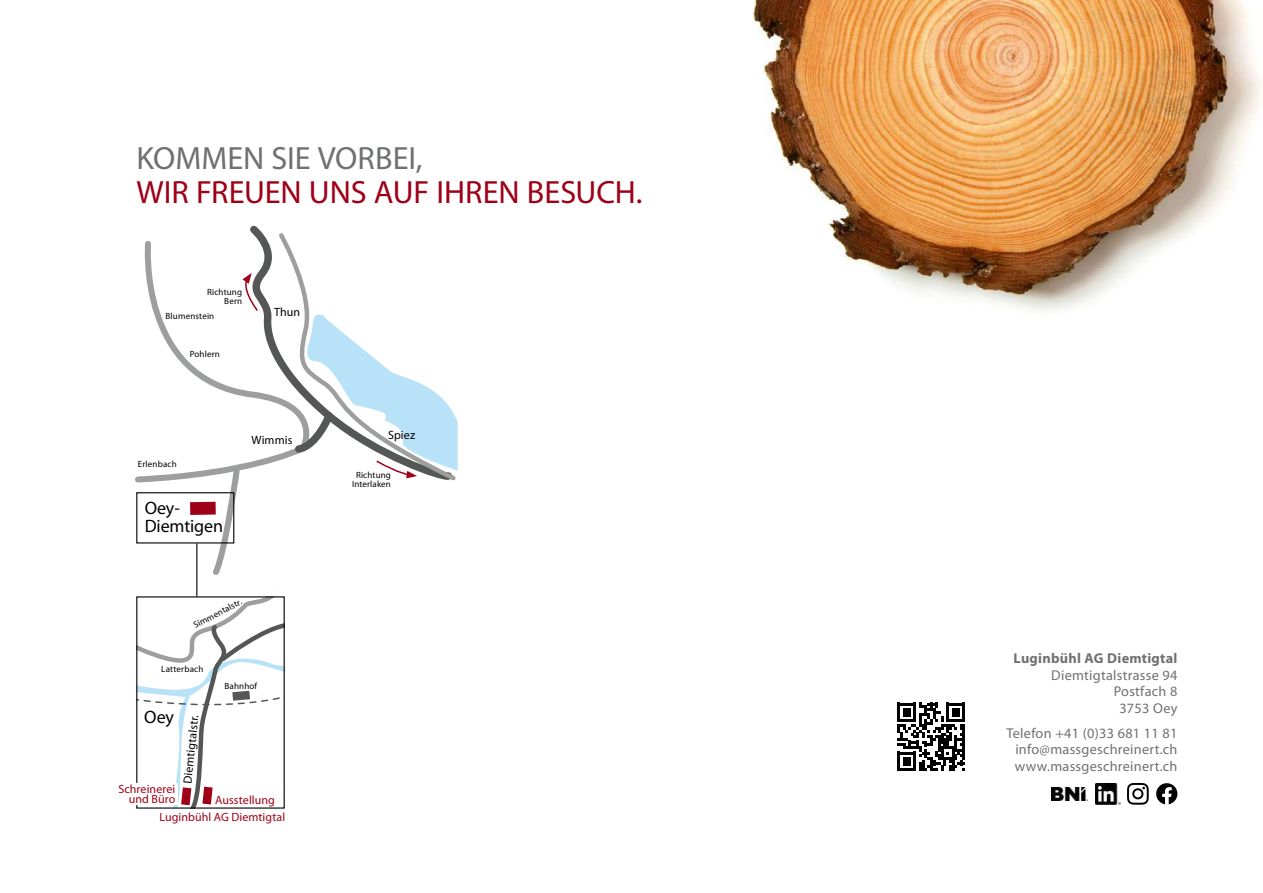
<style>
.page{position:relative;width:1263px;height:893px;background:#fff}
.page>*{position:absolute;margin:0;border:0;box-sizing:border-box;transform-origin:0 0}
.t1{font:32.25px "Myriad Pro";color:#9e0117}
.t2{font:32.25px "Myriad Pro";color:#6f7070}
.t3{font:18px/18px "Myriad Pro";letter-spacing:-.005em;color:#000}
.t4{font:14.25px/16.5px "Myriad Pro";letter-spacing:.02em;color:#6f7070;text-align:right}
.t5{font:700 14.25px "Myriad Pro";letter-spacing:.02em;color:#6f7070}
.t6{font:12px/10.5px "Myriad Pro";letter-spacing:.005em;color:#9e0117;text-align:right}
.t7{font:12px "Myriad Pro";letter-spacing:.005em;color:#000}
.t8{font:9px/9px "Myriad Pro";letter-spacing:.015em;color:#000;text-align:right}
</style>
<div class="page">
<img style="left:752px;top:0;width:510px;height:312px">
<svg style="left:135px;top:238px;width:323px;height:571px"></svg>
<div style="left:65px;top:783px;width:113px;height:21px;background:#fff"></div>
<svg style="left:897px;top:703px;width:68px;height:68px"></svg>
<svg style="left:1156px;top:783px;width:21px;height:21px"></svg>
<svg style="left:1127px;top:783px;width:22px;height:22px"></svg>
<img style="left:1096px;top:783px;width:25px;height:21px">
<img style="left:1052px;top:787px;width:35px;height:14px">
<h1 class="t2" style="left:137px;top:138px;width:287px">KOMMEN SIE VORBEI,</h1>
<h1 class="t1" style="left:137px;top:172px;width:507px">WIR FREUEN UNS AUF IHREN BESUCH.</h1>
<p class="t8" style="left:207px;top:288px;width:36px">Richtung<br>Bern</p>
<p class="t8" style="left:166px;top:312px;width:50px">Blumenstein</p>
<p class="t8" style="left:190px;top:350px;width:32px">Pohlern</p>
<p class="t7" style="left:274px;top:304px;width:28px">Thun</p>
<p class="t8" style="left:138px;top:459px;width:40px">Erlenbach</p>
<p class="t3" style="left:145px;top:499px;width:80px">Oey-<br>Diemtigen</p>
<p class="t7" style="left:251px;top:433px;width:42px">Wimmis</p>
<p class="t8" style="left:192px;top:622px;width:55px;rotate:-28deg">Simmentalstr.</p>
<p class="t8" style="left:161px;top:664px;width:44px">Latterbach</p>
<p class="t3" style="left:144px;top:707px;width:31px">Oey</p>
<p class="t6" style="left:118px;top:783px;width:59px">Schreinerei und Büro</p>
<p class="t7" style="left:180px;top:783px;width:70px;rotate:-84deg">Diemtigtalstr.</p>
<p class="t8" style="left:225px;top:681px;width:34px">Bahnhof</p>
<p class="t6" style="left:215px;top:795px;width:61px">Ausstellung</p>
<p class="t6" style="left:159px;top:812px;width:127px">Luginbühl AG Diemtigtal</p>
<p class="t7" style="left:388px;top:427px;width:29px">Spiez</p>
<p class="t8" style="left:352px;top:470px;width:40px;text-align:center">Richtung<br>Interlaken</p>
<p class="t5" style="left:1014px;top:649px;width:165px">Luginbühl AG Diemtigtal</p>
<p class="t4" style="left:1051px;top:666px;width:128px">Diemtigtalstrasse 94<br>Postfach 8<br>3753 Oey</p>
<p class="t4" style="left:1015px;top:724px;width:164px;text-align:justify;text-indent:-8px">Telefon +41 (0)33 681 11 81 info@massgeschreinert.ch www.massgeschreinert.ch</p>
</div>
